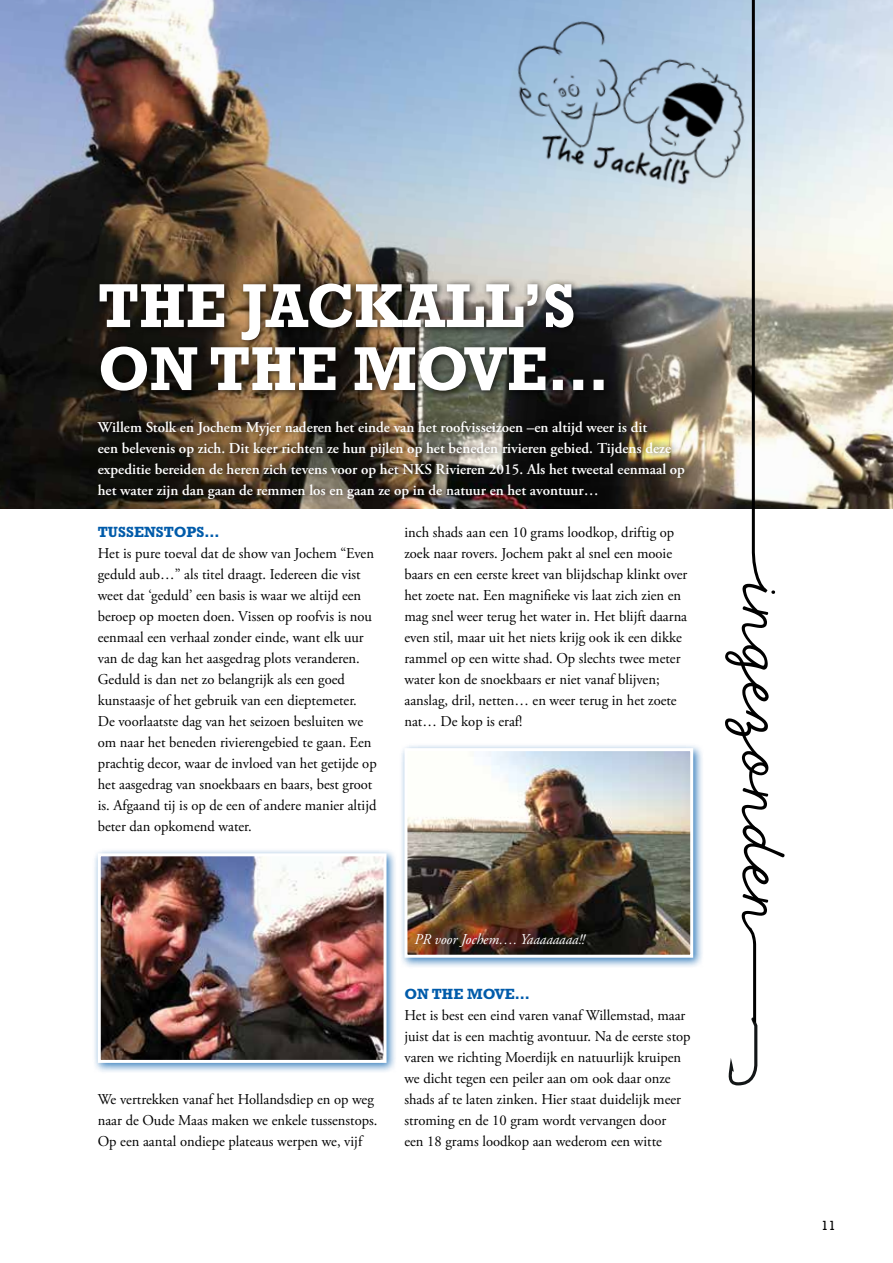
<style>
.page{position:relative;width:893px;height:1263px;background:#fff}
.page>*{position:absolute;margin:0;border:0;box-sizing:border-box;transform-origin:0 0}
.t1{font:700 63px/63px "Rockwell Std";color:#fff}
.t2{font:15px/21px "Adobe Garamond Pro";color:#000}
.t3{font:600 15px/21px "Adobe Garamond Pro";color:#fff}
.t4{font:italic 15px "Adobe Garamond Pro";color:#fff}
.t5{font:700 15px "Rockwell Std";color:#005baa}
.t6{font:13.5px "Rockwell Std";color:#000}
</style>
<div class="page">
<img style="left:0;top:0;width:893px;height:508px">
<div style="left:94px;top:415px;width:599px;height:91px;background:#000;opacity:.75"></div>
<div style="left:94px;top:278px;width:518px;height:121px;background:#000;opacity:.75"></div>
<div style="left:93px;top:848px;width:305px;height:226px;background:#005baa;opacity:.75"></div>
<img style="left:102px;top:857px;width:281px;height:202px">
<div style="left:98px;top:853px;width:289px;height:210px;border:3px solid #fff"></div>
<div style="left:399px;top:743px;width:305px;height:226px;background:#005baa;opacity:.75"></div>
<img style="left:408px;top:752px;width:281px;height:202px">
<div style="left:404px;top:748px;width:289px;height:210px;border:3px solid #fff"></div>
<svg style="left:725px;top:0;width:60px;height:1085px"></svg>
<img style="left:497px;top:7px;width:265px;height:193px">
<h1 class="t1" style="left:98px;top:273px;width:512px">THE JACKALL’S<br>ON THE MOVE…</h1>
<p class="t3" style="left:98px;top:417px;width:589px">Willem Stolk en Jochem Myjer naderen het einde van het roofvisseizoen –en altijd weer is dit<br>een belevenis op zich. Dit keer richten ze hun pijlen op het beneden rivieren gebied. Tijdens deze expeditie bereiden de heren zich tevens voor op het NKS Rivieren 2015. Als het tweetal eenmaal op het water zijn dan gaan de remmen los en gaan ze op in de natuur en het avontuur…</p>
<p class="t5" style="left:98px;top:523px;width:123px">TUSSENSTOPS…</p>
<p class="t2" style="left:98px;top:543px;width:280px">Het is pure toeval dat de show van Jochem “Even geduld aub…” als titel draagt. Iedereen die vist weet dat ‘geduld’ een basis is waar we altijd een beroep op moeten doen. Vissen op roofvis is nou eenmaal een verhaal zonder einde, want elk uur van de dag kan het aasgedrag plots veranderen.<br>Geduld is dan net zo belangrijk als een goed kunstaasje of het gebruik van een dieptemeter.<br>De voorlaatste dag van het seizoen besluiten we om naar het beneden rivierengebied te gaan. Een prachtig decor, waar de invloed van het getijde op het aasgedrag van snoekbaars en baars, best groot is. Afgaand tij is op de een of andere manier altijd beter dan opkomend water.</p>
<p class="t2" style="left:404px;top:522px;width:284px">inch shads aan een 10 grams loodkop, driftig op zoek naar rovers. Jochem pakt al snel een mooie baars en een eerste kreet van blijdschap klinkt over het zoete nat. Een magnifieke vis laat zich zien en mag snel weer terug het water in. Het blijft daarna even stil, maar uit het niets krijg ook ik een dikke rammel op een witte shad. Op slechts twee meter water kon de snoekbaars er niet vanaf blijven; aanslag, dril, netten… en weer terug in het zoete nat… De kop is eraf!</p>
<p class="t2" style="left:98px;top:1089px;width:281px">We vertrekken vanaf het Hollandsdiep en op weg naar de Oude Maas maken we enkele tussenstops.<br>Op een aantal ondiepe plateaus werpen we, vijf</p>
<p class="t4" style="left:415px;top:930px;width:172px">PR voor Jochem…. Yaaaaaaaa!!</p>
<p class="t5" style="left:404px;top:985px;width:127px">ON THE MOVE…</p>
<p class="t2" style="left:404px;top:1005px;width:288px">Het is best een eind varen vanaf Willemstad, maar juist dat is een machtig avontuur. Na de eerste stop varen we richting Moerdijk en natuurlijk kruipen we dicht tegen een peiler aan om ook daar onze shads af te laten zinken. Hier staat duidelijk meer stroming en de 10 gram wordt vervangen door<br>een 18 grams loodkop aan wederom een witte</p>
<p class="t6" style="left:821px;top:1218px;width:16px">11</p>
</div>
